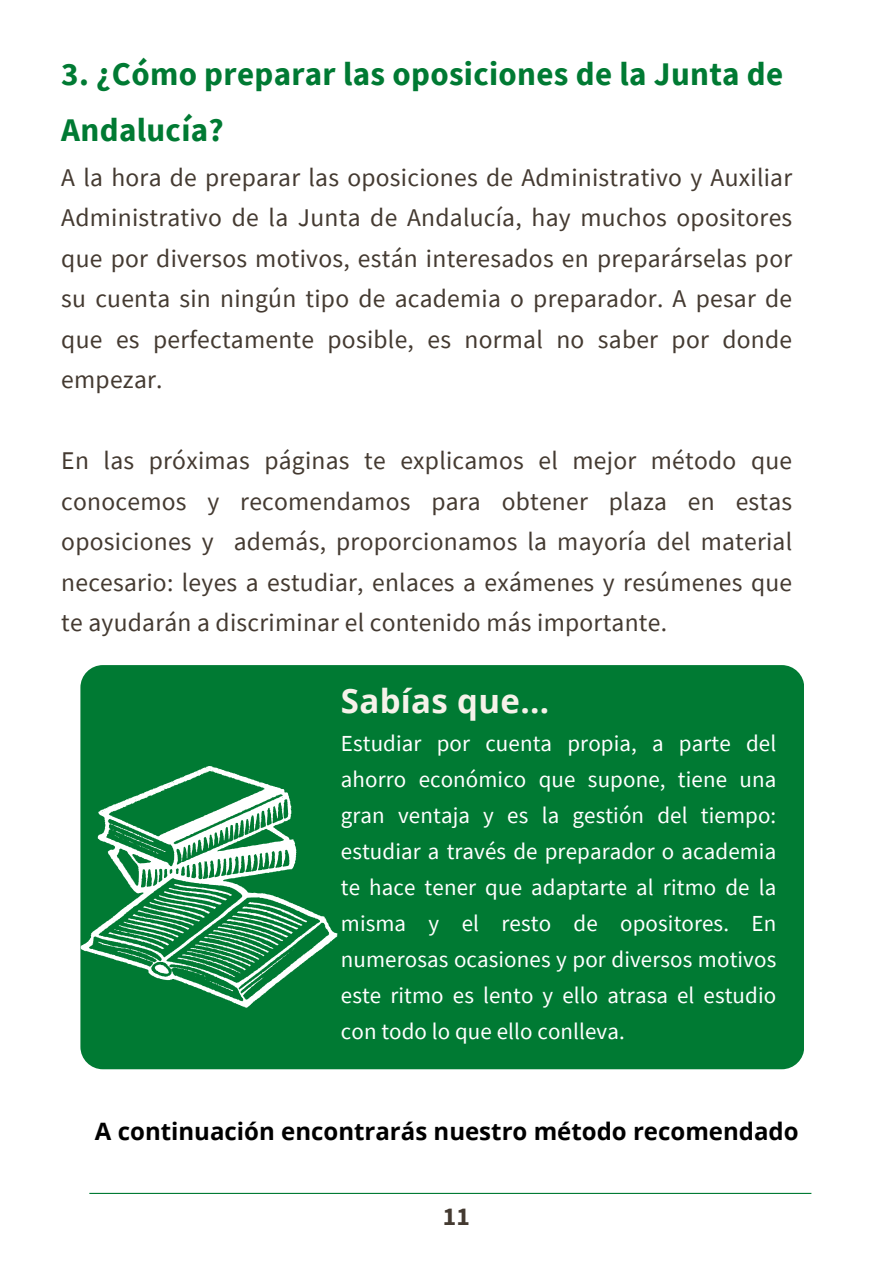
<style>
.page{position:relative;width:894px;height:1264px;background:#fff}
.page>*{position:absolute;margin:0;border:0;box-sizing:border-box;transform-origin:0 0}
.t1{font:700 33px/55.2px "Source Sans Pro";letter-spacing:.01em;color:#007a33}
.t2{font:700 33px "Noto Sans";letter-spacing:.01em;color:#f6f2ea}
.t3{font:25.5px/40.5px "Source Sans Pro";letter-spacing:.01em;color:#443a31;text-align:justify}
.t4{font:700 25.5px "Source Sans Pro";color:#443a31}
.t5{font:700 24px "Open Sans";color:#000}
.t6{font:22.95px/36px "Source Sans Pro";letter-spacing:.005em;color:#fff;text-align:justify}
</style>
<div class="page">
<hr style="left:89px;top:1192px;width:722px;height:1px;background:#007a33">
<div style="left:80px;top:665px;width:723px;height:404px;background:#007a33;border-radius:22px"></div>
<svg style="left:80px;top:766px;width:257px;height:241px"></svg>
<svg style="left:248px;top:827px;width:2px;height:6px"></svg>
<svg style="left:110px;top:823px;width:56px;height:30px"></svg>
<svg style="left:98px;top:884px;width:209px;height:107px"></svg>
<h3 class="t1" style="left:61px;top:46px;width:723px">3. ¿Cómo preparar las oposiciones de la Junta de<br>Andalucía?</h3>
<h1 class="t3" style="left:61px;top:156px;width:732px">A la hora de preparar las oposiciones de Administrativo y Auxiliar Administrativo de la Junta de Andalucía, hay muchos opositores que por diversos motivos, están interesados en preparárselas por su cuenta sin ningún tipo de academia o preparador. A pesar de que es perfectamente posible, es normal no saber por donde empezar.</h1>
<h3 class="t3" style="left:61px;top:440px;width:732px">En las próximas páginas te explicamos el mejor método que conocemos y recomendamos para obtener plaza en estas oposiciones y además, proporcionamos la mayoría del material necesario: leyes a estudiar, enlaces a exámenes y resúmenes que te ayudarán a discriminar el contenido más importante.</h3>
<p class="t2" style="left:341px;top:677px;width:210px">Sabías que...</p>
<h1 class="t6" style="left:341px;top:724px;width:437px">Estudiar por cuenta propia, a parte del ahorro económico que supone, tiene una gran ventaja y es la gestión del tiempo: estudiar a través de preparador o academia te hace tener que adaptarte al ritmo de la misma y el resto de opositores. En numerosas ocasiones y por diversos motivos este ritmo es lento y ello atrasa el estudio con todo lo que ello conlleva.</h1>
<h2 class="t5" style="left:95px;top:1113px;width:705px">A continuación encontrarás nuestro método recomendado</h2>
<p class="t4" style="left:443px;top:1199px;width:29px">11</p>
</div>
